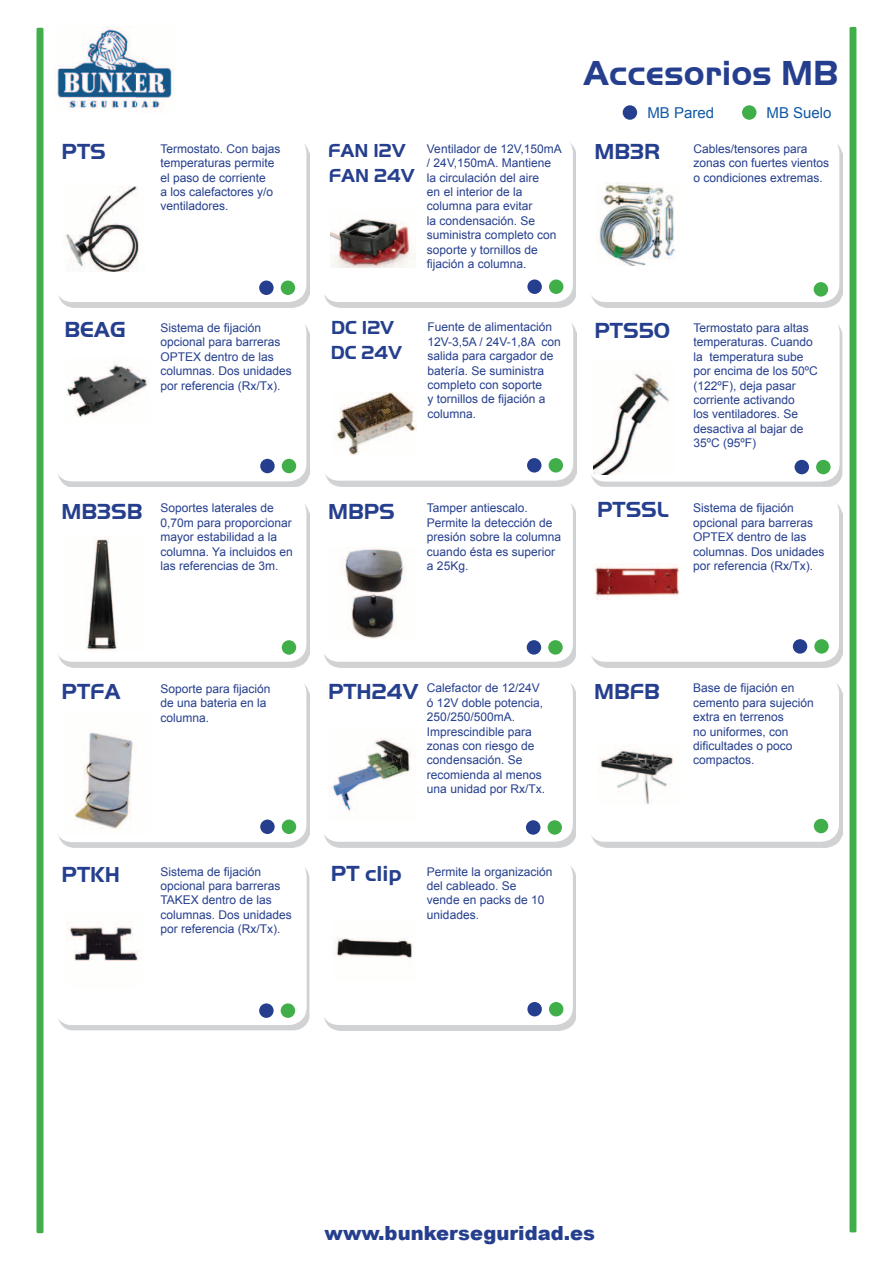
<style>
.page{position:relative;width:893px;height:1263px;background:#fff}
.page>*{position:absolute;margin:0;border:0;box-sizing:border-box;transform-origin:0 0}
.t1{font:700 36px "Handel Got D";color:#253f8e}
.t2{font:700 22.5px "Handel Got D";color:#253f8e}
.t3{font:900 19.5px "Arial";color:#253f8e}
.t4{font:700 19.5px/24.8px "Handel Got D";color:#253f8e}
.t5{font:15px "Arial";color:#1058a5}
.t6{font:12px/14.4px "Arial";color:#253f8e}
</style>
<div class="page">
<img style="left:57px;top:27px;width:115px;height:82px">
<div style="left:37px;top:28px;width:6px;height:1205px;background:#40ae49;border-radius:2px"></div>
<div style="left:849px;top:27px;width:7px;height:1205px;background:#40ae49;border-radius:2px"></div>
<img style="left:58px;top:504px;width:251px;height:163px">
<div style="left:55px;top:494px;width:251px;height:168px;background:#fff;border-radius:18px"></div>
<img style="left:86px;top:536px;width:31px;height:115px">
<img style="left:58px;top:684px;width:251px;height:163px">
<div style="left:55px;top:675px;width:251px;height:167px;background:#fff;border-radius:18px"></div>
<img style="left:74px;top:732px;width:60px;height:97px">
<img style="left:591px;top:684px;width:251px;height:163px">
<div style="left:587px;top:674px;width:252px;height:168px;background:#fff;border-radius:18px"></div>
<img style="left:598px;top:748px;width:75px;height:56px">
<div style="left:324px;top:684px;width:252px;height:163px;background:#d1d2d4"></div>
<div style="left:321px;top:674px;width:252px;height:168px;background:#fff;border-radius:18px"></div>
<img style="left:333px;top:738px;width:79px;height:73px">
<img style="left:58px;top:144px;width:251px;height:163px">
<div style="left:55px;top:135px;width:251px;height:167px;background:#fff;border-radius:18px"></div>
<img style="left:65px;top:187px;width:74px;height:84px">
<img style="left:591px;top:325px;width:251px;height:162px">
<div style="left:588px;top:314px;width:251px;height:167px;background:#fff;border-radius:18px"></div>
<img style="left:594px;top:371px;width:76px;height:103px">
<img style="left:324px;top:143px;width:252px;height:164px">
<div style="left:321px;top:135px;width:252px;height:167px;background:#fff;border-radius:18px"></div>
<img style="left:330px;top:219px;width:85px;height:48px">
<div style="left:324px;top:504px;width:252px;height:163px;background:#d1d2d4"></div>
<div style="left:321px;top:494px;width:252px;height:168px;background:#fff;border-radius:18px"></div>
<img style="left:344px;top:548px;width:61px;height:91px">
<img style="left:58px;top:867px;width:251px;height:163px">
<div style="left:55px;top:858px;width:251px;height:167px;background:#fff;border-radius:18px"></div>
<img style="left:66px;top:922px;width:73px;height:39px">
<img style="left:591px;top:144px;width:251px;height:163px">
<div style="left:588px;top:135px;width:251px;height:167px;background:#fff;border-radius:18px"></div>
<img style="left:597px;top:182px;width:79px;height:84px">
<img style="left:324px;top:866px;width:252px;height:164px">
<div style="left:321px;top:858px;width:252px;height:167px;background:#fff;border-radius:18px"></div>
<img style="left:335px;top:937px;width:78px;height:22px">
<div style="left:623px;top:105px;width:14px;height:15px;background:#253f8e;border-radius:50%"></div>
<div style="left:742px;top:105px;width:14px;height:15px;background:#40ae49;border-radius:50%"></div>
<div style="left:282px;top:640px;width:14px;height:15px;background:#40ae49;border-radius:50%"></div>
<div style="left:260px;top:819px;width:15px;height:15px;background:#253f8e;border-radius:50%"></div>
<div style="left:282px;top:819px;width:14px;height:15px;background:#40ae49;border-radius:50%"></div>
<div style="left:814px;top:819px;width:14px;height:14px;background:#40ae49;border-radius:50%"></div>
<div style="left:526px;top:820px;width:14px;height:15px;background:#253f8e;border-radius:50%"></div>
<div style="left:547px;top:820px;width:15px;height:15px;background:#40ae49;border-radius:50%"></div>
<div style="left:259px;top:280px;width:15px;height:15px;background:#253f8e;border-radius:50%"></div>
<div style="left:281px;top:280px;width:14px;height:15px;background:#40ae49;border-radius:50%"></div>
<div style="left:794px;top:460px;width:15px;height:14px;background:#253f8e;border-radius:50%"></div>
<div style="left:816px;top:460px;width:14px;height:14px;background:#40ae49;border-radius:50%"></div>
<div style="left:527px;top:279px;width:15px;height:15px;background:#253f8e;border-radius:50%"></div>
<div style="left:549px;top:279px;width:14px;height:15px;background:#40ae49;border-radius:50%"></div>
<div style="left:814px;top:282px;width:14px;height:15px;background:#40ae49;border-radius:50%"></div>
<div style="left:527px;top:640px;width:14px;height:15px;background:#253f8e;border-radius:50%"></div>
<div style="left:548px;top:640px;width:15px;height:15px;background:#40ae49;border-radius:50%"></div>
<div style="left:259px;top:1003px;width:15px;height:15px;background:#253f8e;border-radius:50%"></div>
<div style="left:281px;top:1003px;width:14px;height:15px;background:#40ae49;border-radius:50%"></div>
<div style="left:527px;top:1002px;width:15px;height:14px;background:#253f8e;border-radius:50%"></div>
<div style="left:549px;top:1002px;width:14px;height:14px;background:#40ae49;border-radius:50%"></div>
<img style="left:58px;top:325px;width:251px;height:162px">
<div style="left:55px;top:314px;width:251px;height:167px;background:#fff;border-radius:18px"></div>
<img style="left:66px;top:363px;width:82px;height:54px">
<div style="left:260px;top:459px;width:15px;height:14px;background:#253f8e;border-radius:50%"></div>
<div style="left:282px;top:459px;width:14px;height:14px;background:#40ae49;border-radius:50%"></div>
<img style="left:325px;top:323px;width:251px;height:163px">
<div style="left:321px;top:313px;width:252px;height:168px;background:#fff;border-radius:18px"></div>
<img style="left:332px;top:392px;width:84px;height:63px">
<div style="left:527px;top:458px;width:14px;height:15px;background:#253f8e;border-radius:50%"></div>
<div style="left:549px;top:458px;width:14px;height:15px;background:#40ae49;border-radius:50%"></div>
<img style="left:591px;top:504px;width:251px;height:163px">
<div style="left:587px;top:494px;width:252px;height:168px;background:#fff;border-radius:18px"></div>
<img style="left:594px;top:563px;width:85px;height:37px">
<div style="left:793px;top:639px;width:14px;height:15px;background:#253f8e;border-radius:50%"></div>
<div style="left:814px;top:639px;width:15px;height:15px;background:#40ae49;border-radius:50%"></div>
<h1 class="t1" style="left:583px;top:53px;width:257px">Accesorios MB</h1>
<h2 class="t2" style="left:62px;top:139px;width:46px">PTS</h2>
<p class="t6" style="left:160px;top:141px;width:122px">Termostato. Con bajas temperaturas permite el paso de corriente<br>a los calefactores y/o ventiladores.</p>
<h3 class="t4" style="left:328px;top:138px;width:79px">FAN 12V</h3>
<h3 class="t4" style="left:329px;top:162px;width:88px">FAN 24V</h3>
<p class="t6" style="left:427px;top:141px;width:136px">Ventilador de 12V,150mA / 24V,150mA. Mantiene la circulación del aire<br>en el interior de la columna para evitar<br>la condensación. Se suministra completo con soporte y tornillos de fijación a columna.</p>
<h3 class="t4" style="left:331px;top:315px;width:73px">DC 12V<br>DC 24V</h3>
<h2 class="t2" style="left:64px;top:316px;width:63px">BEAG</h2>
<p class="t6" style="left:427px;top:320px;width:135px">Fuente de alimentación<br>12V-3,5A / 24V-1,8A con salida para cargador de batería. Se suministra completo con soporte<br>y tornillos de fijación a columna.</p>
<p class="t6" style="left:160px;top:321px;width:133px">Sistema de fijación opcional para barreras<br>OPTEX dentro de las columnas. Dos unidades por referencia (Rx/Tx).</p>
<h2 class="t2" style="left:62px;top:498px;width:83px">MB3SB</h2>
<p class="t6" style="left:160px;top:501px;width:134px">Soportes laterales de<br>0,70m para proporcionar mayor estabilidad a la columna. Ya incluidos en las referencias de 3m.</p>
<h2 class="t2" style="left:328px;top:498px;width:68px">MBPS</h2>
<p class="t6" style="left:427px;top:501px;width:136px">Tamper antiescalo.<br>Permite la detección de presión sobre la columna cuando ésta es superior a 25Kg.</p>
<p class="t5" style="left:647px;top:103px;width:68px">MB Pared</p>
<p class="t5" style="left:766px;top:103px;width:67px">MB Suelo</p>
<h2 class="t2" style="left:594px;top:139px;width:67px">MB3R</h2>
<p class="t6" style="left:693px;top:141px;width:137px">Cables/tensores para zonas con fuertes vientos o condiciones extremas.</p>
<h2 class="t2" style="left:594px;top:318px;width:77px">PTS50</h2>
<h2 class="t2" style="left:597px;top:497px;width:73px">PTSSL</h2>
<p class="t6" style="left:693px;top:321px;width:126px">Termostato para altas temperaturas. Cuando la temperatura sube por encima de los 50ºC (122ºF), deja pasar corriente activando<br>los ventiladores. Se desactiva al bajar de<br>35ºC (95ºF)</p>
<p class="t6" style="left:693px;top:501px;width:133px">Sistema de fijación opcional para barreras<br>OPTEX dentro de las columnas. Dos unidades por referencia (Rx/Tx).</p>
<h2 class="t2" style="left:62px;top:679px;width:61px">PTFA</h2>
<p class="t6" style="left:693px;top:681px;width:122px">Base de fijación en cemento para sujeción extra en terrenos<br>no uniformes, con dificultades o poco compactos.</p>
<h2 class="t2" style="left:328px;top:678px;width:92px">PTH24V</h2>
<p class="t6" style="left:427px;top:681px;width:114px">Calefactor de 12/24V</p>
<h2 class="t2" style="left:594px;top:678px;width:67px">MBFB</h2>
<p class="t6" style="left:427px;top:695px;width:120px">ó 12V doble potencia,<br>250/250/500mA.<br>Imprescindible para zonas con riesgo de condensación. Se recomienda al menos una unidad por Rx/Tx.</p>
<p class="t6" style="left:160px;top:681px;width:112px">Soporte para fijación de una bateria en la columna.</p>
<h2 class="t2" style="left:62px;top:862px;width:60px">PTKH</h2>
<p class="t6" style="left:160px;top:864px;width:133px">Sistema de fijación opcional para barreras<br>TAKEX dentro de las columnas. Dos unidades por referencia (Rx/Tx).</p>
<h2 class="t2" style="left:331px;top:861px;width:72px">PT clip</h2>
<p class="t6" style="left:427px;top:864px;width:127px">Permite la organización del cableado. Se<br>vende en packs de 10 unidades.</p>
<h3 class="t3" style="left:325px;top:1218px;width:272px">www.bunkerseguridad.es</h3>
</div>
